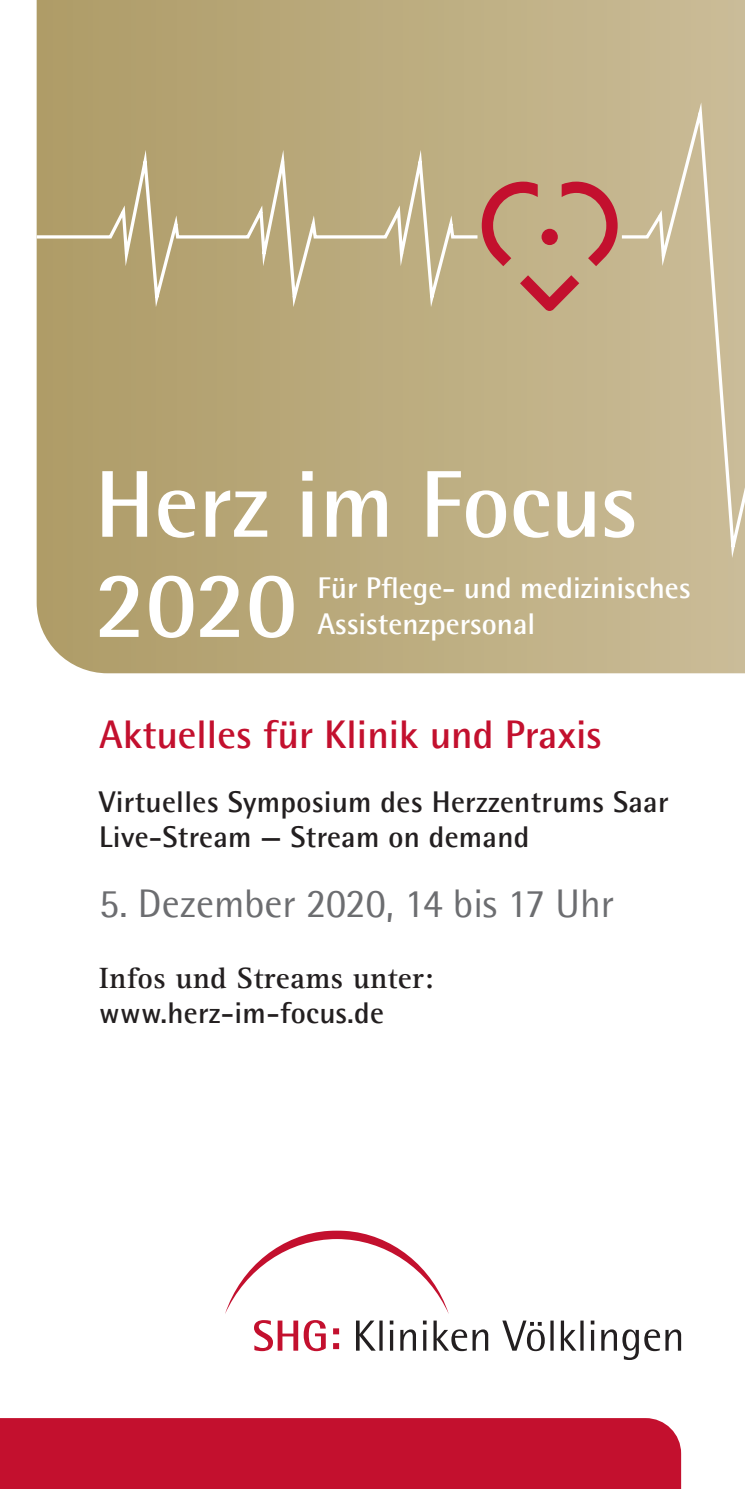
<style>
.page{position:relative;width:745px;height:1489px;background:#fff}
.page>*{position:absolute;margin:0;border:0;box-sizing:border-box;transform-origin:0 0}
.t1{font:700 95px/100.2px "Rotis Semi Sans Pro";color:#fff}
.t2{font:700 40px "Rotis Semi Sans Pro";color:#c3102e}
.t3{font:40px "Rotis Semi Sans Pro";color:#6c6d70}
.t4{font:700 30px/35px "Rotis Semi Sans Pro";letter-spacing:.01em;color:#231f20}
.t5{font:700 30px/36px "Rotis Semi Sans Pro";color:#fff}
.t6{font:700 30px "Rotis Serif Pro";letter-spacing:.01em;color:#231f20}
</style>
<div class="page">
<svg style="left:37px;top:0;width:707px;height:673px;background:#bcac80"></svg>
<svg style="left:37px;top:92px;width:707px;height:476px;background:#bdad81"></svg>
<svg style="left:481px;top:182px;width:56px;height:84px;background:#c1846e"></svg>
<svg style="left:519px;top:275px;width:60px;height:36px;background:#c27566"></svg>
<svg style="left:561px;top:182px;width:56px;height:84px;background:#c38672"></svg>
<div style="left:541px;top:229px;width:16px;height:16px;background:#c3102e;border-radius:50%"></div>
<svg style="left:225px;top:1230px;width:223px;height:83px"></svg>
<svg style="left:356px;top:1320px;width:324px;height:39px"></svg>
<svg style="left:254px;top:1320px;width:85px;height:30px"></svg>
<div style="left:0;top:1418px;width:680px;height:70px;background:#c3102e"></div>
<h1 class="t1" style="left:95px;top:453px;width:544px">Herz im Focus<br>2020</h1>
<p class="t5" style="left:317px;top:570px;width:375px">Für Pflege- und medizinisches<br>Assistenzpersonal</p>
<h2 class="t2" style="left:99px;top:710px;width:504px">Aktuelles für Klinik und Praxis</h2>
<p class="t4" style="left:99px;top:784px;width:570px">Virtuelles Symposium des Herzzentrums Saar<br>Live-Stream — Stream on demand</p>
<h2 class="t3" style="left:99px;top:879px;width:516px">5. Dezember 2020, 14 bis 17 Uhr</h2>
<p class="t6" style="left:99px;top:959px;width:335px">Infos und Streams unter:</p>
<p class="t4" style="left:99px;top:994px;width:286px">www.herz-im-focus.de</p>
</div>
